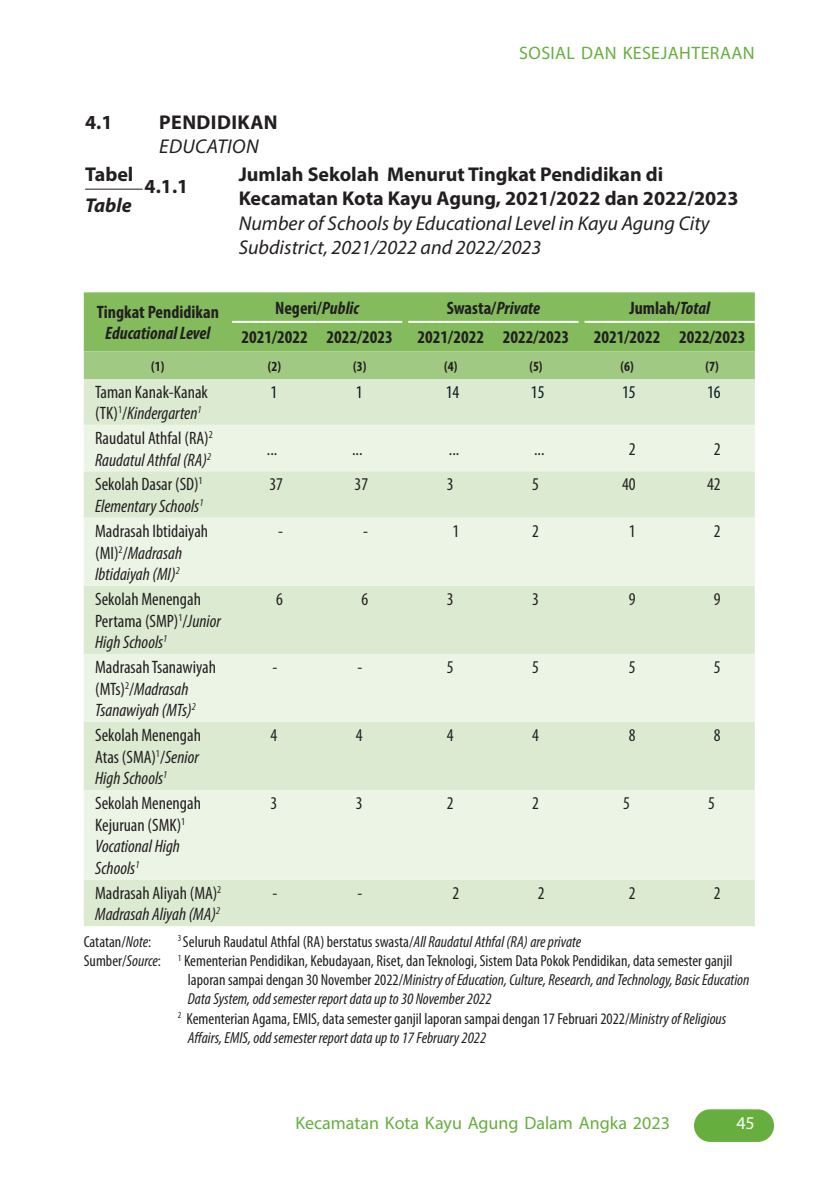
<style>
.page{position:relative;width:840px;height:1191px;background:#fff}
.page>*{position:absolute;margin:0;border:0;box-sizing:border-box;transform-origin:0 0}
.Judul_Tabel_INA{font:700 20px/24px "Myriad Pro";color:#231f20}
.Judul_Tabel_ENG{font:italic 20px/24px "Myriad Pro";color:#231f20}
.Sub_Bab{font:700 20px "Myriad Pro";letter-spacing:.02em;color:#231f20}
.Sub_Bab-2{font:italic 20px "Myriad Pro";letter-spacing:.02em;color:#231f20}
.kode_GT{font:700 20px "Myriad Pro";color:#231f20}
.kode_GT-2{font:italic 700 20px "Myriad Pro";color:#231f20}
.stub{font:condensed 18px/21.6px "Myriad Pro";color:#231f20}
.judul_kolom{font:700 condensed 18px "Myriad Pro";color:#231f20}
.stub-2{font:italic condensed 18px/21.6px "Myriad Pro";color:#231f20}
.Konten_tabel{font:condensed 18px "Myriad Pro";color:#231f20}
.t1{font:18px "Myriad Pro";color:#66ae3d}
.t2{font:18px "Myriad Pro";letter-spacing:.02em;color:#66ae3d}
.judul_kolom-2{font:italic 700 condensed 18px "Myriad Pro";color:#231f20}
.isi_tabel{font:condensed 18px "Myriad Pro";color:#231f20}
.Konten_tabel-2{font:condensed 18px "Myriad Pro";color:#061a22}
.t3{font:18px "Myriad Pro";color:#fff}
.sumber_catatan{font:condensed 16px/19.2px "Myriad Pro";color:#231f20}
.Nomor_Kolom{font:700 condensed 14px "Myriad Pro";color:#231f20}
.s1{font-style:italic}
</style>
<div class="page">
<div style="left:693px;top:1109px;width:80px;height:33px;background:#66ae3d;border-radius:16px"></div>
<svg style="left:84px;top:292px;width:670px;height:87px;background:#8dc06a"></svg>
<div style="left:84px;top:379px;width:670px;height:547px;background:#dbead1"></div>
<svg style="left:84px;top:425px;width:670px;height:454px;background:#e5f0dd"></svg>
<hr style="left:232px;top:321px;width:85px;height:2px;background:#fff">
<hr style="left:317px;top:321px;width:85px;height:2px;background:#fff">
<hr style="left:408px;top:321px;width:85px;height:2px;background:#fff">
<hr style="left:493px;top:321px;width:85px;height:2px;background:#fff">
<hr style="left:584px;top:321px;width:85px;height:2px;background:#fff">
<hr style="left:669px;top:321px;width:85px;height:2px;background:#fff">
<hr style="left:85px;top:189px;width:57px;height:1px;background:#231f20">
<p class="Sub_Bab" style="left:85px;top:109px;width:29px">4.1</p>
<p class="Sub_Bab" style="left:159px;top:109px;width:120px">PENDIDIKAN</p>
<p class="Sub_Bab-2" style="left:159px;top:134px;width:101px">EDUCATION</p>
<p class="t2" style="left:519px;top:41px;width:237px">SOSIAL DAN KESEJAHTERAAN</p>
<p class="kode_GT" style="left:85px;top:162px;width:50px">Tabel</p>
<p class="kode_GT-2" style="left:85px;top:192px;width:48px">Table</p>
<p class="Judul_Tabel_INA" style="left:144px;top:174px;width:45px">4.1.1</p>
<p class="judul_kolom" style="left:97px;top:300px;width:124px">Tingkat Pendidikan</p>
<p class="judul_kolom-2" style="left:105px;top:322px;width:107px">Educational Level</p>
<p class="Judul_Tabel_INA" style="left:238px;top:162px;width:501px">Jumlah Sekolah Menurut Tingkat Pendidikan di<br>Kecamatan Kota Kayu Agung, 2021/2022 dan 2022/2023</p>
<p class="Judul_Tabel_ENG" style="left:238px;top:210px;width:472px">Number of Schools by Educational Level in Kayu Agung City<br>Subdistrict, 2021/2022 and 2022/2023</p>
<p class="judul_kolom" style="left:275px;top:297px;width:85px">Negeri/<span class="s1">Public</span></p>
<p class="judul_kolom" style="left:446px;top:297px;width:95px">Swasta/<span class="s1">Private</span></p>
<p class="judul_kolom" style="left:629px;top:297px;width:82px">Jumlah/<span class="s1">Total</span></p>
<p class="judul_kolom" style="left:241px;top:326px;width:68px">2021/2022</p>
<p class="judul_kolom" style="left:326px;top:326px;width:68px">2022/2023</p>
<p class="judul_kolom" style="left:417px;top:326px;width:68px">2021/2022</p>
<p class="judul_kolom" style="left:502px;top:326px;width:68px">2022/2023</p>
<p class="judul_kolom" style="left:593px;top:326px;width:68px">2021/2022</p>
<p class="judul_kolom" style="left:678px;top:326px;width:68px">2022/2023</p>
<p class="Nomor_Kolom" style="left:151px;top:357px;width:15px">(1)</p>
<p class="Nomor_Kolom" style="left:268px;top:357px;width:15px">(2)</p>
<p class="Nomor_Kolom" style="left:353px;top:357px;width:15px">(3)</p>
<p class="Nomor_Kolom" style="left:444px;top:357px;width:15px">(4)</p>
<p class="Nomor_Kolom" style="left:529px;top:357px;width:15px">(5)</p>
<p class="Nomor_Kolom" style="left:620px;top:357px;width:15px">(6)</p>
<p class="Nomor_Kolom" style="left:705px;top:357px;width:15px">(7)</p>
<p class="stub" style="left:95px;top:380px;width:114px">Taman Kanak-Kanak (TK)<sup>1</sup>/<span class="s1">Kindergarten</span><sup>1</sup></p>
<p class="Konten_tabel-2" style="left:270px;top:381px;width:8px">1</p>
<p class="Konten_tabel-2" style="left:355px;top:381px;width:8px">1</p>
<p class="Konten_tabel-2" style="left:445px;top:381px;width:15px">14</p>
<p class="Konten_tabel-2" style="left:530px;top:381px;width:15px">15</p>
<p class="Konten_tabel-2" style="left:621px;top:381px;width:15px">15</p>
<p class="Konten_tabel-2" style="left:706px;top:381px;width:15px">16</p>
<p class="stub" style="left:95px;top:427px;width:119px">Raudatul Athfal (RA)<sup>2</sup></p>
<p class="stub-2" style="left:95px;top:448px;width:117px">Raudatul Athfal (RA)<sup>2</sup></p>
<p class="isi_tabel" style="left:267px;top:438px;width:12px">...</p>
<p class="isi_tabel" style="left:352px;top:438px;width:12px">...</p>
<p class="isi_tabel" style="left:448px;top:438px;width:12px">...</p>
<p class="isi_tabel" style="left:533px;top:438px;width:12px">...</p>
<p class="isi_tabel" style="left:628px;top:438px;width:8px">2</p>
<p class="isi_tabel" style="left:713px;top:438px;width:8px">2</p>
<p class="stub" style="left:95px;top:473px;width:109px">Sekolah Dasar (SD)<sup>1</sup></p>
<p class="stub-2" style="left:95px;top:495px;width:110px">Elementary Schools<sup>1</sup></p>
<p class="Konten_tabel" style="left:269px;top:473px;width:15px">37</p>
<p class="Konten_tabel" style="left:354px;top:473px;width:15px">37</p>
<p class="Konten_tabel" style="left:446px;top:473px;width:8px">3</p>
<p class="Konten_tabel" style="left:531px;top:473px;width:8px">5</p>
<p class="Konten_tabel" style="left:621px;top:473px;width:15px">40</p>
<p class="Konten_tabel" style="left:706px;top:473px;width:15px">42</p>
<p class="stub" style="left:95px;top:520px;width:114px">Madrasah Ibtidaiyah (MI)<sup>2</sup>/<span class="s1">Madrasah<br>Ibtidaiyah (MI)</span><sup>2</sup></p>
<p class="Konten_tabel" style="left:278px;top:520px;width:6px">-</p>
<p class="Konten_tabel" style="left:363px;top:520px;width:6px">-</p>
<p class="Konten_tabel" style="left:452px;top:520px;width:8px">1</p>
<p class="Konten_tabel" style="left:531px;top:520px;width:8px">2</p>
<p class="Konten_tabel" style="left:628px;top:520px;width:8px">1</p>
<p class="Konten_tabel" style="left:713px;top:520px;width:8px">2</p>
<p class="stub" style="left:95px;top:588px;width:127px">Sekolah Menengah<br>Pertama (SMP)<sup>1</sup>/<span class="s1">Junior<br>High Schools</span><sup>1</sup></p>
<p class="Konten_tabel" style="left:276px;top:588px;width:8px">6</p>
<p class="Konten_tabel" style="left:361px;top:588px;width:8px">6</p>
<p class="Konten_tabel" style="left:446px;top:588px;width:8px">3</p>
<p class="Konten_tabel" style="left:531px;top:588px;width:8px">3</p>
<p class="Konten_tabel" style="left:628px;top:588px;width:8px">9</p>
<p class="Konten_tabel" style="left:713px;top:588px;width:8px">9</p>
<p class="stub" style="left:95px;top:656px;width:122px">Madrasah Tsanawiyah (MTs)<sup>2</sup>/<span class="s1">Madrasah<br>Tsanawiyah (MTs)</span><sup>2</sup></p>
<p class="Konten_tabel" style="left:272px;top:656px;width:6px">-</p>
<p class="Konten_tabel" style="left:357px;top:656px;width:6px">-</p>
<p class="Konten_tabel" style="left:446px;top:656px;width:8px">5</p>
<p class="Konten_tabel" style="left:531px;top:656px;width:8px">5</p>
<p class="Konten_tabel" style="left:628px;top:656px;width:8px">5</p>
<p class="Konten_tabel" style="left:713px;top:656px;width:8px">5</p>
<p class="stub" style="left:95px;top:724px;width:107px;text-align:justify">Sekolah Menengah Atas (SMA)<sup>1</sup>/<span class="s1">Senior High Schools</span><sup>1</sup></p>
<p class="Konten_tabel" style="left:270px;top:724px;width:8px">4</p>
<p class="Konten_tabel" style="left:355px;top:724px;width:8px">4</p>
<p class="Konten_tabel" style="left:446px;top:724px;width:8px">4</p>
<p class="Konten_tabel" style="left:531px;top:724px;width:8px">4</p>
<p class="Konten_tabel" style="left:628px;top:724px;width:8px">8</p>
<p class="Konten_tabel" style="left:713px;top:724px;width:8px">8</p>
<p class="stub" style="left:95px;top:792px;width:107px">Sekolah Menengah<br>Kejuruan (SMK)<sup>1</sup></p>
<p class="stub-2" style="left:95px;top:835px;width:86px">Vocational High<br>Schools<sup>1</sup></p>
<p class="Konten_tabel" style="left:270px;top:792px;width:8px">3</p>
<p class="Konten_tabel" style="left:355px;top:792px;width:8px">3</p>
<p class="Konten_tabel" style="left:446px;top:792px;width:8px">2</p>
<p class="Konten_tabel" style="left:531px;top:792px;width:8px">2</p>
<p class="Konten_tabel" style="left:622px;top:792px;width:8px">5</p>
<p class="Konten_tabel" style="left:708px;top:792px;width:8px">5</p>
<p class="stub" style="left:95px;top:882px;width:128px">Madrasah Aliyah (MA)<sup>2</sup></p>
<p class="stub-2" style="left:95px;top:903px;width:126px">Madrasah Aliyah (MA)<sup>2</sup></p>
<p class="Konten_tabel" style="left:272px;top:882px;width:6px">-</p>
<p class="Konten_tabel" style="left:357px;top:882px;width:6px">-</p>
<p class="Konten_tabel" style="left:452px;top:882px;width:8px">2</p>
<p class="Konten_tabel" style="left:537px;top:882px;width:8px">2</p>
<p class="Konten_tabel" style="left:628px;top:882px;width:8px">2</p>
<p class="Konten_tabel" style="left:713px;top:882px;width:8px">2</p>
<p class="sumber_catatan" style="left:84px;top:931px;width:69px">Catatan/<span class="s1">Note</span>:</p>
<p class="sumber_catatan" style="left:178px;top:931px;width:404px"><sup>3</sup> Seluruh Raudatul Athfal (RA) berstatus swasta/<span class="s1">All Raudatul Athfal (RA) are private</span></p>
<p class="sumber_catatan" style="left:188px;top:951px;width:562px;text-indent:-104px">Sumber/<span class="s1">Source</span>: <sup>1</sup> Kementerian Pendidikan, Kebudayaan, Riset, dan Teknologi, Sistem Data Pokok Pendidikan, data semester ganjil laporan sampai dengan 30 November 2022/<span class="s1">Ministry of Education, Culture, Research, and Technology, Basic Education<br>Data System, odd semester report data up to 30 November 2022</span></p>
<p class="sumber_catatan" style="left:188px;top:1008px;width:539px;text-indent:-10px"><sup>2</sup> Kementerian Agama, EMIS, data semester ganjil laporan sampai dengan 17 Februari 2022/<span class="s1">Ministry of Religious<br>Affairs, EMIS, odd semester report data up to 17 February 2022</span></p>
<p class="t1" style="left:295px;top:1112px;width:376px">Kecamatan Kota Kayu Agung Dalam Angka 2023</p>
<p class="t3" style="left:736px;top:1112px;width:20px">45</p>
</div>
